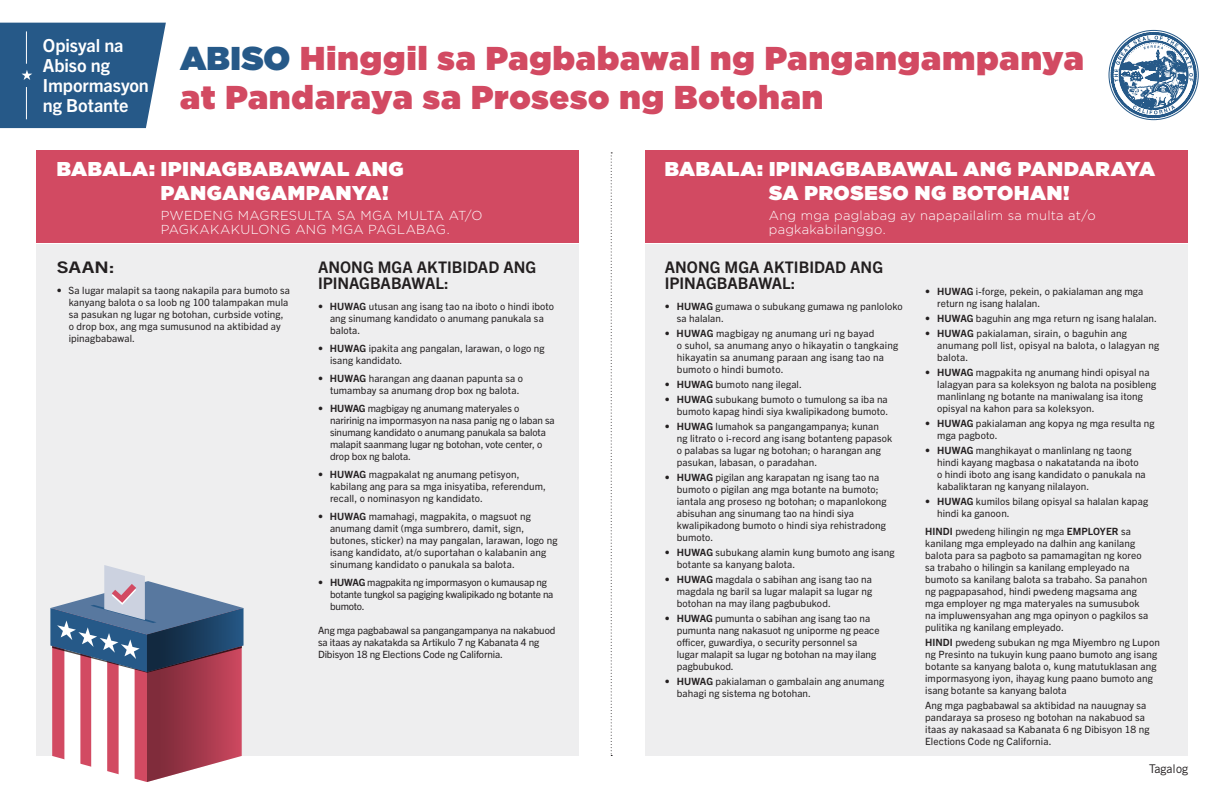
<style>
.page{position:relative;width:1224px;height:792px;background:#fff}
.page>*{position:absolute;margin:0;border:0;box-sizing:border-box;transform-origin:0 0}
.t1{font:900 33px/39px "Gotham";letter-spacing:.03em;color:#d24a62}
.t2{font:900 20px/24px "Gotham";letter-spacing:.03em;color:#fff}
.Cover_-_Trade_Gothic{font:700 18px/20px "Trade Gothic Next LT Pro";letter-spacing:-.005em;color:#fff}
.Cover_-_Trade_Gothic-2{font:700 16px/16px "Trade Gothic Next LT Pro";color:#231f20}
.Cover_-_Trade_Gothic-3{font:700 16px "Trade Gothic Next LT Pro";color:#231f20;scale:1.23 1}
.t3{font:300 13px/14px "Gotham";letter-spacing:.02em;color:#fff}
.t4{font:12px "Trade Gothic LT Pro";color:#231f20}
.Cover_-_Trade_Gothic-4{font:10px/12px "Trade Gothic Next LT Pro";letter-spacing:.01em;color:#231f20}
.Cover_-_Trade_Gothic-5{font:10px/12px "Trade Gothic Next LT Pro";letter-spacing:-.01em;color:#231f20}
.Cover_-_Trade_Gothic-6{font:10px/12px "Trade Gothic Next LT Pro";letter-spacing:-.02em;color:#231f20}
.s1{color:#265988}
.s2{font-weight:700}
</style>
<div class="page">
<div style="left:645px;top:245px;width:543px;height:511px;background:#eeeeef"></div>
<div style="left:36px;top:245px;width:543px;height:511px;background:#eeeeef"></div>
<div style="left:36px;top:151px;width:543px;height:92px;background:#d24a62"></div>
<div style="left:645px;top:151px;width:543px;height:92px;background:#d24a62"></div>
<svg style="left:611px;top:152px;width:1px;height:604px"></svg>
<svg style="left:50px;top:565px;width:194px;height:217px"></svg>
<svg style="left:0;top:23px;width:166px;height:105px;background:#34648f"></svg>
<svg style="left:1111px;top:32px;width:86px;height:119px"></svg>
<p class="Cover_-_Trade_Gothic" style="left:43px;top:35px;width:107px">Opisyal na<br>Abiso ng<br>Impormasyon ng Botante</p>
<p class="t1" style="left:180px;top:38px;width:905px"><span class="s1">ABISO</span> Hinggil sa Pagbabawal ng Pangangampanya at Pandaraya sa Proseso ng Botohan</p>
<p class="t2" style="left:161px;top:157px;width:244px;text-indent:-104px">BABALA: IPINAGBABAWAL ANG<br>PANGANGAMPANYA!</p>
<p class="t3" style="left:161px;top:208px;width:323px">PWEDENG MAGRESULTA SA MGA MULTA AT/O<br>PAGKAKAKULONG ANG MGA PAGLABAG.</p>
<p class="t2" style="left:769px;top:157px;width:388px;text-indent:-104px">BABALA: IPINAGBABAWAL ANG PANDARAYA<br>SA PROSESO NG BOTOHAN!</p>
<p class="t3" style="left:769px;top:208px;width:328px">Ang mga paglabag ay napapailalim sa multa at/o pagkakabilanggo.</p>
<p class="Cover_-_Trade_Gothic-3" style="left:57px;top:256px;width:49px">SAAN:</p>
<p class="Cover_-_Trade_Gothic-4" style="left:69px;top:284px;width:223px;text-indent:-12px">• Sa lugar malapit sa taong nakapila para bumoto sa kanyang balota o sa loob ng 100 talampakan mula sa pasukan ng lugar ng botohan, curbside voting, o drop box, ang mga sumusunod na aktibidad ay ipinagbabawal.</p>
<p class="Cover_-_Trade_Gothic-2" style="left:318px;top:258px;width:220px">ANONG MGA AKTIBIDAD ANG<br>IPINAGBABAWAL:</p>
<p class="Cover_-_Trade_Gothic-4" style="left:330px;top:300px;width:226px;text-indent:-12px"><span class="s2">• HUWAG</span> utusan ang isang tao na iboto o hindi iboto ang sinumang kandidato o anumang panukala sa balota.</p>
<p class="Cover_-_Trade_Gothic-4" style="left:330px;top:342px;width:216px;text-indent:-12px"><span class="s2">• HUWAG</span> ipakita ang pangalan, larawan, o logo ng isang kandidato.</p>
<p class="Cover_-_Trade_Gothic-4" style="left:330px;top:372px;width:195px;text-indent:-12px"><span class="s2">• HUWAG</span> harangan ang daanan papunta sa o tumambay sa anumang drop box ng balota.</p>
<p class="Cover_-_Trade_Gothic-5" style="left:330px;top:402px;width:226px;text-indent:-12px"><span class="s2">• HUWAG</span> magbigay ng anumang materyales o naririnig na impormasyon na nasa panig ng o laban sa sinumang kandidato o anumang panukala sa balota malapit saanmang lugar ng botohan, vote center, o drop box ng balota.</p>
<p class="Cover_-_Trade_Gothic-4" style="left:330px;top:468px;width:218px;text-indent:-12px"><span class="s2">• HUWAG</span> magpakalat ng anumang petisyon, kabilang ang para sa mga inisyatiba, referendum, recall, o nominasyon ng kandidato.</p>
<p class="Cover_-_Trade_Gothic-4" style="left:330px;top:510px;width:229px;text-indent:-12px"><span class="s2">• HUWAG</span> mamahagi, magpakita, o magsuot ng anumang damit (mga sumbrero, damit, sign, butones, sticker) na may pangalan, larawan, logo ng isang kandidato, at/o suportahan o kalabanin ang sinumang kandidato o panukala sa balota.</p>
<p class="Cover_-_Trade_Gothic-6" style="left:330px;top:576px;width:225px;text-indent:-12px"><span class="s2">• HUWAG</span> magpakita ng impormasyon o kumausap ng botante tungkol sa pagiging kwalipikado ng botante na bumoto.</p>
<p class="Cover_-_Trade_Gothic-5" style="left:318px;top:624px;width:239px">Ang mga pagbabawal sa pangangampanya na nakabuod sa itaas ay nakatakda sa Artikulo 7 ng Kabanata 4 ng<br>Dibisyon 18 ng Elections Code ng California.</p>
<p class="Cover_-_Trade_Gothic-2" style="left:665px;top:258px;width:220px">ANONG MGA AKTIBIDAD ANG<br>IPINAGBABAWAL:</p>
<p class="Cover_-_Trade_Gothic-4" style="left:677px;top:300px;width:228px;text-indent:-12px"><span class="s2">• HUWAG</span> gumawa o subukang gumawa ng panloloko sa halalan.</p>
<p class="Cover_-_Trade_Gothic-4" style="left:677px;top:327px;width:223px;text-indent:-12px"><span class="s2">• HUWAG</span> magbigay ng anumang uri ng bayad<br>o suhol, sa anumang anyo o hikayatin o tangkaing hikayatin sa anumang paraan ang isang tao na bumoto o hindi bumoto.</p>
<p class="Cover_-_Trade_Gothic-4" style="left:665px;top:378px;width:139px"><span class="s2">• HUWAG</span> bumoto nang ilegal.</p>
<p class="Cover_-_Trade_Gothic-4" style="left:665px;top:393px;width:225px;text-align:right"><span class="s2">• HUWAG</span> subukang bumoto o tumulong sa iba na bumoto kapag hindi siya kwalipikadong bumoto.</p>
<p class="Cover_-_Trade_Gothic-4" style="left:677px;top:420px;width:217px;text-indent:-12px"><span class="s2">• HUWAG</span> lumahok sa pangangampanya; kunan ng litrato o i-record ang isang botanteng papasok o palabas sa lugar ng botohan; o harangan ang pasukan, labasan, o paradahan.</p>
<p class="Cover_-_Trade_Gothic-4" style="left:677px;top:471px;width:211px;text-indent:-12px"><span class="s2">• HUWAG</span> pigilan ang karapatan ng isang tao na bumoto o pigilan ang mga botante na bumoto; iantala ang proseso ng botohan; o mapanlokong abisuhan ang sinumang tao na hindi siya kwalipikadong bumoto o hindi siya rehistradong bumoto.</p>
<p class="Cover_-_Trade_Gothic-4" style="left:677px;top:546px;width:219px;text-indent:-12px"><span class="s2">• HUWAG</span> subukang alamin kung bumoto ang isang botante sa kanyang balota.</p>
<p class="Cover_-_Trade_Gothic-4" style="left:677px;top:573px;width:197px;text-align:justify;text-indent:-12px"><span class="s2">• HUWAG</span> magdala o sabihan ang isang tao na magdala ng baril sa lugar malapit sa lugar ng botohan na may ilang pagbubukod.</p>
<p class="Cover_-_Trade_Gothic-4" style="left:677px;top:612px;width:204px;text-indent:-12px"><span class="s2">• HUWAG</span> pumunta o sabihan ang isang tao na pumunta nang nakasuot ng uniporme ng peace officer, guwardiya, o security personnel sa lugar malapit sa lugar ng botohan na may ilang pagbubukod.</p>
<p class="Cover_-_Trade_Gothic-4" style="left:677px;top:675px;width:209px;text-indent:-12px"><span class="s2">• HUWAG</span> pakialaman o gambalain ang anumang bahagi ng sistema ng botohan.</p>
<p class="Cover_-_Trade_Gothic-4" style="left:937px;top:284px;width:208px;text-indent:-12px"><span class="s2">• HUWAG</span> i-forge, pekein, o pakialaman ang mga return ng isang halalan.</p>
<p class="Cover_-_Trade_Gothic-4" style="left:925px;top:311px;width:233px"><span class="s2">• HUWAG</span> baguhin ang mga return ng isang halalan.</p>
<p class="Cover_-_Trade_Gothic-4" style="left:937px;top:326px;width:224px;text-indent:-12px"><span class="s2">• HUWAG</span> pakialaman, sirain, o baguhin ang anumang poll list, opisyal na balota, o lalagyan ng balota.</p>
<p class="Cover_-_Trade_Gothic-4" style="left:937px;top:365px;width:221px;text-indent:-12px"><span class="s2">• HUWAG</span> magpakita ng anumang hindi opisyal na lalagyan para sa koleksyon ng balota na posibleng manlinlang ng botante na maniwalang isa itong opisyal na kahon para sa koleksyon.</p>
<p class="Cover_-_Trade_Gothic-4" style="left:937px;top:416px;width:219px;text-indent:-12px"><span class="s2">• HUWAG</span> pakialaman ang kopya ng mga resulta ng mga pagboto.</p>
<p class="Cover_-_Trade_Gothic-4" style="left:937px;top:443px;width:210px;text-indent:-12px"><span class="s2">• HUWAG</span> manghikayat o manlinlang ng taong hindi kayang magbasa o nakatatanda na iboto o hindi iboto ang isang kandidato o panukala na kabaliktaran ng kanyang nilalayon.</p>
<p class="Cover_-_Trade_Gothic-4" style="left:937px;top:494px;width:212px;text-indent:-12px"><span class="s2">• HUWAG</span> kumilos bilang opisyal sa halalan kapag hindi ka ganoon.</p>
<p class="Cover_-_Trade_Gothic-4" style="left:925px;top:524px;width:225px"><span class="s2">HINDI</span> pwedeng hilingin ng mga <span class="s2">EMPLOYER</span> sa kanilang mga empleyado na dalhin ang kanilang balota para sa pagboto sa pamamagitan ng koreo sa trabaho o hilingin sa kanilang empleyado na bumoto sa kanilang balota sa trabaho. Sa panahon ng pagpapasahod, hindi pwedeng magsama ang mga employer ng mga materyales na sumusubok na impluwensyahan ang mga opinyon o pagkilos sa pulitika ng kanilang empleyado.</p>
<p class="Cover_-_Trade_Gothic-4" style="left:925px;top:635px;width:236px"><span class="s2">HINDI</span> pwedeng subukan ng mga Miyembro ng Lupon ng Presinto na tukuyin kung paano bumoto ang isang botante sa kanyang balota o, kung matutuklasan ang impormasyong iyon, ihayag kung paano bumoto ang isang botante sa kanyang balota</p>
<p class="Cover_-_Trade_Gothic-4" style="left:925px;top:698px;width:226px">Ang mga pagbabawal sa aktibidad na nauugnay sa pandaraya sa proseso ng botohan na nakabuod sa itaas ay nakasaad sa Kabanata 6 ng Dibisyon 18 ng Elections Code ng California.</p>
<p class="t4" style="left:1149px;top:761px;width:40px">Tagalog</p>
</div>
